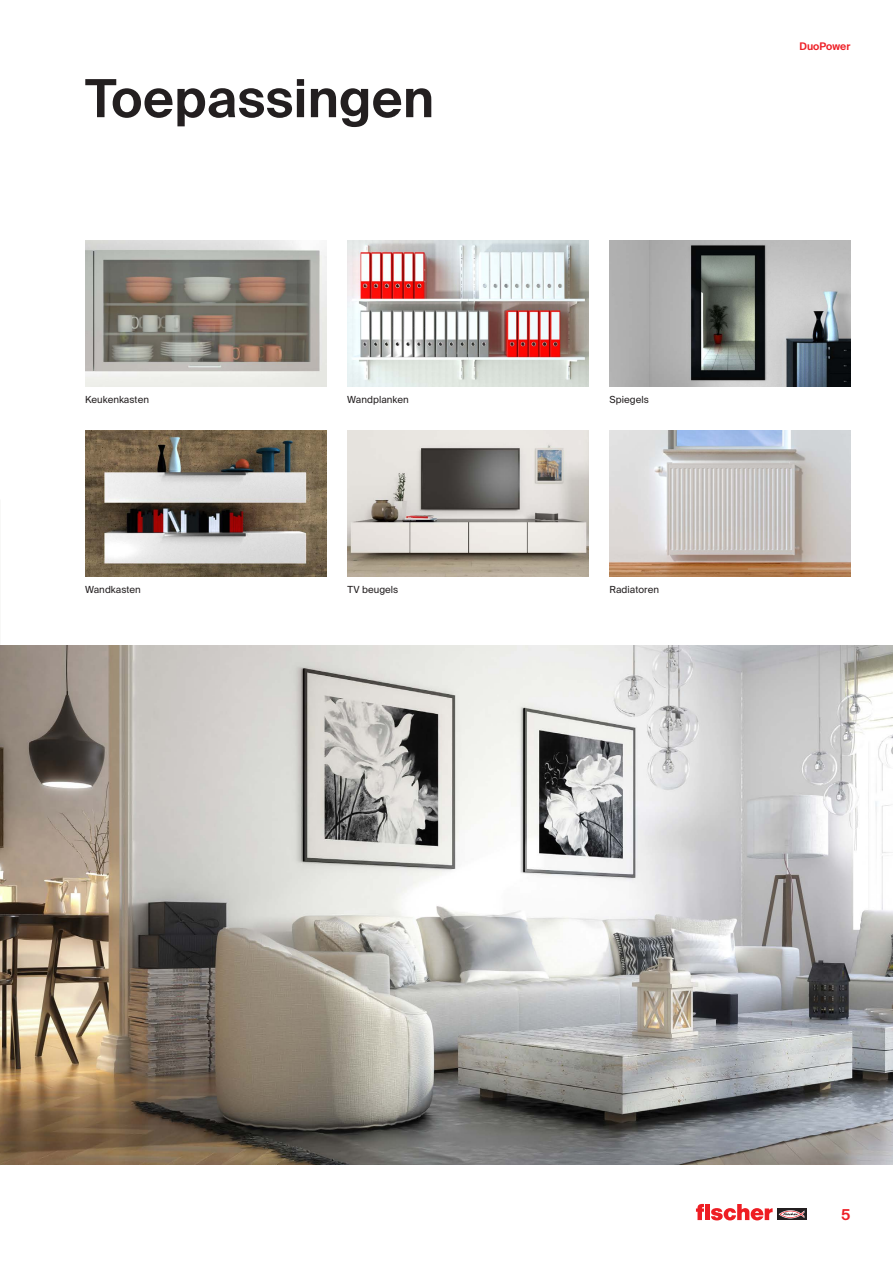
<style>
.page{position:relative;width:893px;height:1263px;background:#fff}
.page>*{position:absolute;margin:0;border:0;box-sizing:border-box;transform-origin:0 0}
.t1{font:600 52.5px "fischerstrong";letter-spacing:.005em;color:#231f20}
.t2{font:600 15px "fischerstrong";color:#ee1f26}
.t3{font:600 10.5px "fischerstrong";letter-spacing:.005em;color:#ee1f26}
.t4{font:9.75px "fischerstrong";letter-spacing:.005em;color:#231f20}
</style>
<div class="page">
<img style="left:0;top:646px;width:893px;height:519px">
<svg style="left:777px;top:1208px;width:29px;height:12px"></svg>
<svg style="left:779px;top:1210px;width:25px;height:8px"></svg>
<svg style="left:696px;top:1204px;width:77px;height:16px"></svg>
<img style="left:347px;top:240px;width:241px;height:147px">
<img style="left:85px;top:240px;width:241px;height:147px">
<img style="left:85px;top:430px;width:241px;height:147px">
<img style="left:348px;top:430px;width:241px;height:147px">
<img style="left:609px;top:240px;width:241px;height:147px">
<img style="left:609px;top:430px;width:241px;height:147px">
<h1 class="t1" style="left:85px;top:68px;width:351px">Toepassingen</h1>
<p class="t4" style="left:85px;top:394px;width:65px">Keukenkasten</p>
<p class="t4" style="left:85px;top:584px;width:57px">Wandkasten</p>
<p class="t4" style="left:347px;top:394px;width:63px">Wandplanken</p>
<p class="t4" style="left:610px;top:394px;width:41px">Spiegels</p>
<p class="t4" style="left:348px;top:584px;width:52px">TV beugels</p>
<p class="t4" style="left:610px;top:584px;width:51px">Radiatoren</p>
<p class="t3" style="left:799px;top:41px;width:52px">DuoPower</p>
<h2 class="t2" style="left:841px;top:1206px;width:11px">5</h2>
</div>
